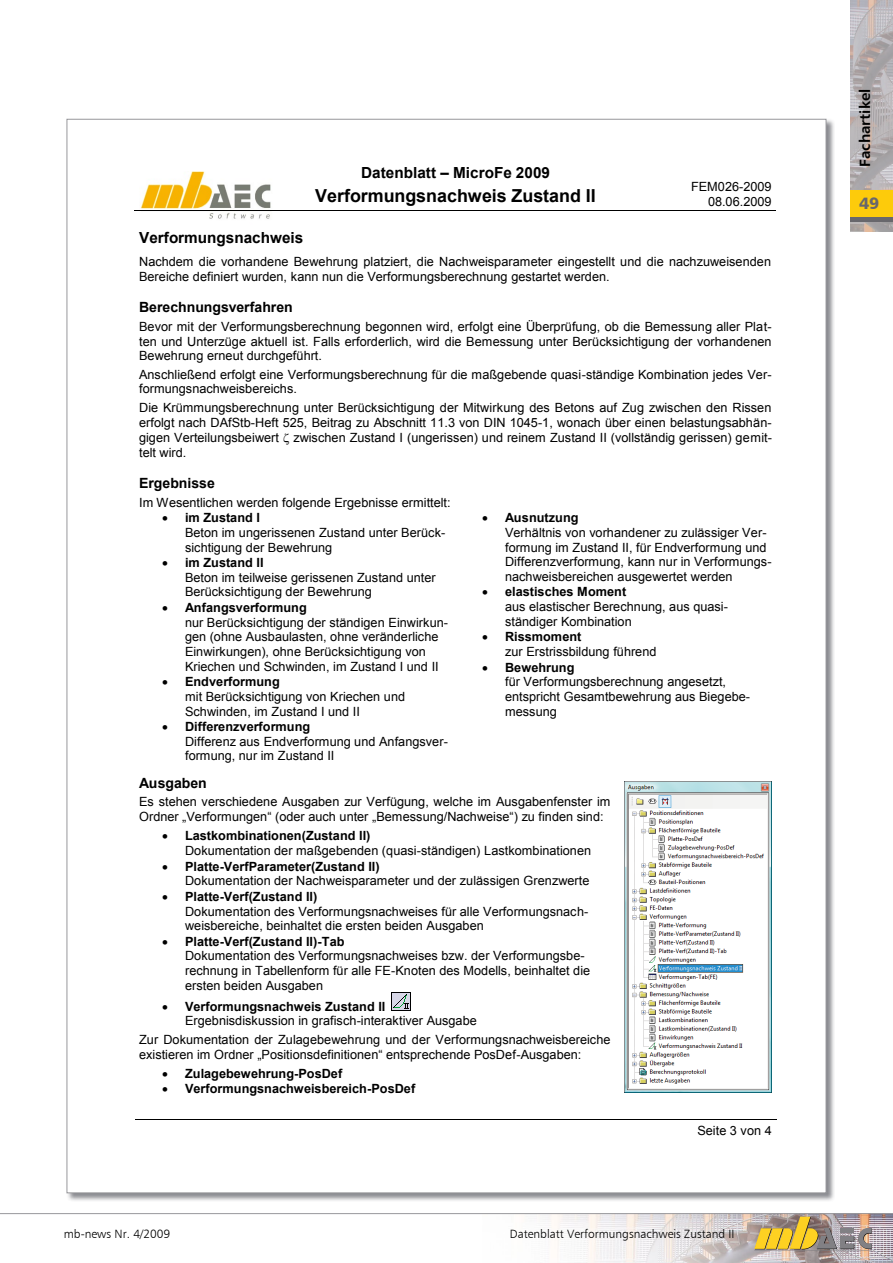
<style>
.page{position:relative;width:893px;height:1263px;background:#fff}
.page>*{position:absolute;margin:0;border:0;box-sizing:border-box;transform-origin:0 0}
.t1{font:700 17.85px "Arial";letter-spacing:-.005em;color:#000}
.t2{font:16.5px "Humanist 777 BT Black B";color:#68676c}
.t3{font:700 15.3px "Arial";color:#000}
.t4{font:15px "Humanist 777 BT Bold B";color:#000}
.t5{font:700 14.1px "Arial";color:#000}
.t6{font:12.75px/14.7px "Arial";color:#000}
.t7{font:700 12.75px "Arial";color:#000}
.t8{font:12px "Humanist 777 BT Light B";color:#000}
.s1{font-weight:700}
</style>
<div class="page">
<svg style="left:850px;top:0;width:43px;height:232px;background:#b7b1b2"></svg>
<img style="left:16px;top:1214px;width:877px;height:49px">
<hr style="left:0;top:1213px;width:893px;height:1px;background:#98989c">
<div style="left:66px;top:119px;width:769px;height:1083px;background:#64656c;opacity:.75"></div>
<div style="left:67px;top:119px;width:759px;height:1074px;background:#fff"></div>
<img style="left:140px;top:172px;width:131px;height:47px">
<hr style="left:134px;top:210px;width:135px;height:1px;background:#000">
<hr style="left:269px;top:210px;width:373px;height:1px;background:#000">
<hr style="left:641px;top:210px;width:135px;height:1px;background:#000">
<hr style="left:135px;top:1119px;width:641px;height:1px;background:#000">
<img style="left:391px;top:992px;width:19px;height:19px">
<img style="left:624px;top:781px;width:148px;height:311px">
<div style="left:850px;top:191px;width:43px;height:27px;background:#fdcb0b"></div>
<hr style="left:850px;top:218px;width:43px;height:4px;background:#68676c">
<img style="left:754px;top:1217px;width:118px;height:32px">
<p class="t3" style="left:361px;top:163px;width:190px">Datenblatt – MicroFe 2009</p>
<h1 class="t1" style="left:315px;top:184px;width:282px">Verformungsnachweis Zustand II</h1>
<p class="t6" style="left:691px;top:179px;width:82px;text-align:right">FEM026-2009<br>08.06.2009</p>
<p class="t3" style="left:139px;top:228px;width:166px">Verformungsnachweis</p>
<p class="t6" style="left:139px;top:255px;width:633px">Nachdem die vorhandene Bewehrung platziert, die Nachweisparameter eingestellt und die nachzuweisenden<br>Bereiche definiert wurden, kann nun die Verformungsberechnung gestartet werden.</p>
<p class="t5" style="left:139px;top:298px;width:155px">Berechnungsverfahren</p>
<p class="t6" style="left:139px;top:319px;width:634px;text-align:justify">Bevor mit der Verformungsberechnung begonnen wird, erfolgt eine Überprüfung, ob die Bemessung aller Plat&shy;ten und Unterzüge aktuell ist. Falls erforderlich, wird die Bemessung unter Berücksichtigung der vorhandenen Bewehrung erneut durchgeführt.</p>
<p class="t6" style="left:139px;top:367px;width:634px">Anschließend erfolgt eine Verformungsberechnung für die maßgebende quasi-ständige Kombination jedes Ver&shy;formungsnachweisbereichs.</p>
<p class="t6" style="left:139px;top:400px;width:634px;line-height:15.3px;text-align:justify">Die Krümmungsberechnung unter Berücksichtigung der Mitwirkung des Betons auf Zug zwischen den Rissen erfolgt nach DAfStb-Heft 525, Beitrag zu Abschnitt 11.3 von DIN 1045-1, wonach über einen belastungsabhän&shy;gigen Verteilungsbeiwert zwischen Zustand I (ungerissen) und reinem Zustand II (vollständig gerissen) gemit-</p>
<p class="t6" style="left:139px;top:445px;width:49px">telt wird.</p>
<p class="t5" style="left:139px;top:473px;width:77px">Ergebnisse</p>
<p class="t6" style="left:139px;top:495px;width:313px">Im Wesentlichen werden folgende Ergebnisse ermittelt:</p>
<p class="t6" style="left:185px;top:510px;width:262px;text-indent:-23px">• <span class="s1">im Zustand I<br></span>Beton im ungerissenen Zustand unter Berück&shy;sichtigung der Bewehrung</p>
<p class="t6" style="left:185px;top:555px;width:252px;text-indent:-23px">• <span class="s1">im Zustand II<br></span>Beton im teilweise gerissenen Zustand unter<br>Berücksichtigung der Bewehrung</p>
<p class="t6" style="left:185px;top:600px;width:264px;text-indent:-23px">• <span class="s1">Anfangsverformung<br></span>nur Berücksichtigung der ständigen Einwirkun&shy;gen (ohne Ausbaulasten, ohne veränderliche Einwirkungen), ohne Berücksichtigung von Kriechen und Schwinden, im Zustand I und II</p>
<p class="t6" style="left:185px;top:674px;width:222px;text-indent:-23px">• <span class="s1">Endverformung<br></span>mit Berücksichtigung von Kriechen und<br>Schwinden, im Zustand I und II</p>
<p class="t6" style="left:185px;top:719px;width:264px;text-indent:-23px">• <span class="s1">Differenzverformung<br></span>Differenz aus Endverformung und Anfangsver&shy;formung, nur im Zustand II</p>
<p class="t6" style="left:505px;top:511px;width:268px;text-indent:-23px">• <span class="s1">Ausnutzung<br></span>Verhältnis von vorhandener zu zulässiger Ver&shy;formung im Zustand II, für Endverformung und Differenzverformung, kann nur in Verformungs&shy;nachweisbereichen ausgewertet werden</p>
<p class="t6" style="left:505px;top:585px;width:225px;text-indent:-23px">• <span class="s1">elastisches Moment<br></span>aus elastischer Berechnung, aus quasi&shy;ständiger Kombination</p>
<p class="t6" style="left:505px;top:630px;width:153px;text-indent:-23px">• <span class="s1">Rissmoment<br></span>zur Erstrissbildung führend</p>
<p class="t6" style="left:505px;top:660px;width:247px;text-indent:-23px">• <span class="s1">Bewehrung<br></span>für Verformungsberechnung angesetzt, entspricht Gesamtbewehrung aus Biegebe&shy;messung</p>
<p class="t5" style="left:139px;top:773px;width:69px">Ausgaben</p>
<p class="t6" style="left:139px;top:795px;width:473px">Es stehen verschiedene Ausgaben zur Verfügung, welche im Ausgabenfenster im<br>Ordner „Verformungen“ (oder auch unter „Bemessung/Nachweise“) zu finden sind:</p>
<p class="t6" style="left:185px;top:829px;width:407px;text-indent:-23px">• <span class="s1">Lastkombinationen(Zustand II)<br></span>Dokumentation der maßgebenden (quasi-ständigen) Lastkombinationen</p>
<p class="t6" style="left:185px;top:859px;width:406px;text-indent:-23px">• <span class="s1">Platte-VerfParameter(Zustand II)<br></span>Dokumentation der Nachweisparameter und der zulässigen Grenzwerte</p>
<p class="t6" style="left:185px;top:889px;width:405px;text-indent:-23px">• <span class="s1">Platte-Verf(Zustand II)<br></span>Dokumentation des Verformungsnachweises für alle Verformungsnach&shy;weisbereiche, beinhaltet die ersten beiden Ausgaben</p>
<p class="t6" style="left:185px;top:934px;width:407px;text-indent:-23px">• <span class="s1">Platte-Verf(Zustand II)-Tab<br></span>Dokumentation des Verformungsnachweises bzw. der Verformungsbe&shy;rechnung in Tabellenform für alle FE-Knoten des Modells, beinhaltet die ersten beiden Ausgaben</p>
<p class="t6" style="left:185px;top:999px;width:293px;text-indent:-23px">• <span class="s1">Verformungsnachweis Zustand II<br></span>Ergebnisdiskussion in grafisch-interaktiver Ausgabe</p>
<p class="t6" style="left:139px;top:1032px;width:473px">Zur Dokumentation der Zulagebewehrung und der Verformungsnachweisbereiche existieren im Ordner „Positionsdefinitionen“ entsprechende PosDef-Ausgaben:</p>
<p class="t7" style="left:162px;top:1065px;width:182px">• Zulagebewehrung-PosDef</p>
<p class="t7" style="left:162px;top:1080px;width:255px">• Verformungsnachweisbereich-PosDef</p>
<p class="t6" style="left:697px;top:1124px;width:76px">Seite 3 von 4</p>
<p class="t8" style="left:64px;top:1227px;width:108px">mb-news Nr. 4/2009</p>
<p class="t8" style="left:510px;top:1227px;width:226px">Datenblatt Verformungsnachweis Zustand II</p>
<p class="t4" style="left:855px;top:167px;width:79px;rotate:-90deg">Fachartikel</p>
<p class="t2" style="left:859px;top:192px;width:22px">49</p>
</div>
